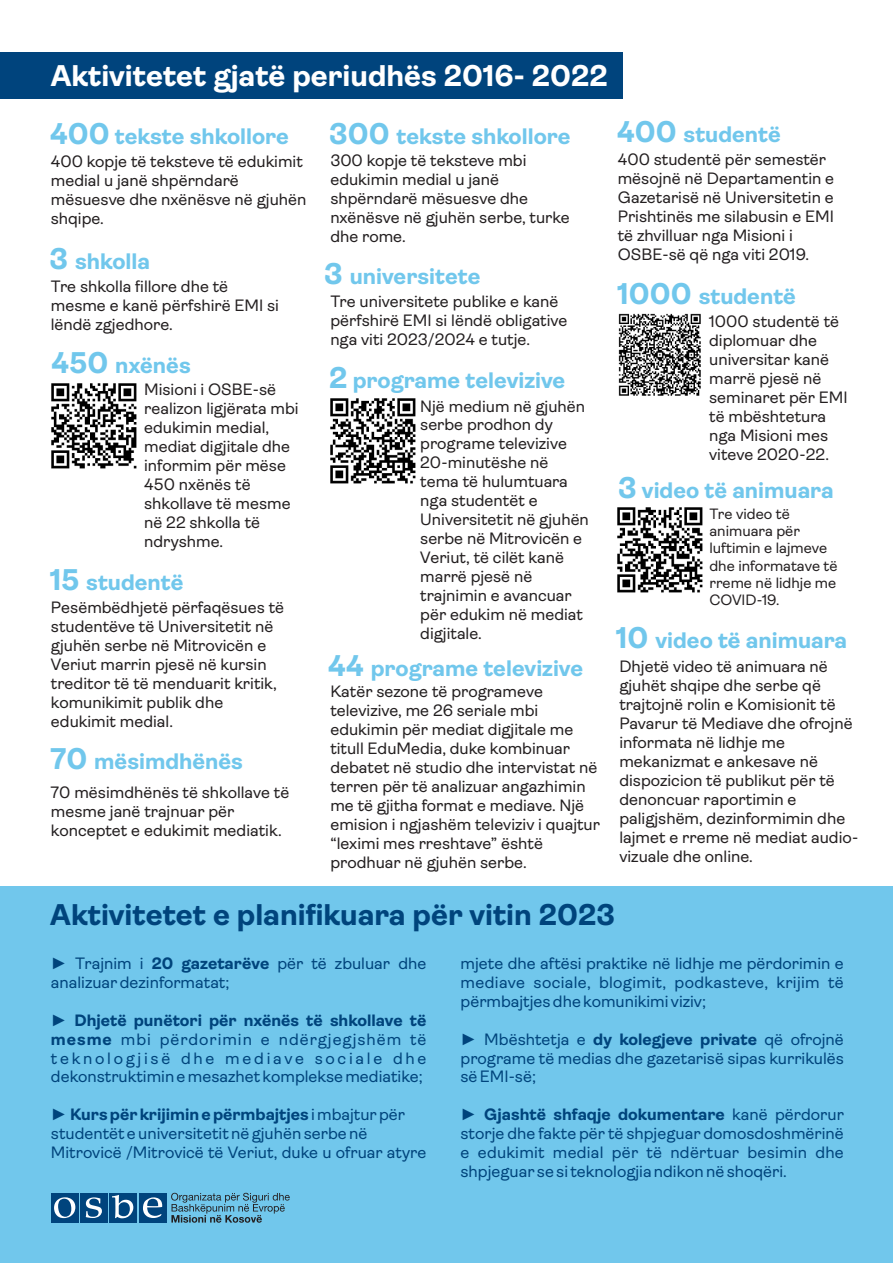
<style>
.page{position:relative;width:893px;height:1263px;background:#fff}
.page>*{position:absolute;margin:0;border:0;box-sizing:border-box;transform-origin:0 0}
.t1{font:700 30px "Ambit";color:#00447c}
.t2{font:700 30px "Ambit";color:#fff}
.t3{font:700 22.5px "Ambit";color:#71c7ec}
.t4{font:16.5px/19px "Ambit";color:#231f20}
.t5{font:16.5px/19px "Ambit";color:#00447c;text-align:justify}
.t6{font:15px/17.2px "Ambit";color:#231f20}
.s1{font-size:30px}
.s2{font-family:"Arial"}
.s3{font-weight:700}
</style>
<div class="page">
<div style="left:0;top:52px;width:623px;height:47px;background:#00447d"></div>
<img style="left:618px;top:313px;width:83px;height:83px">
<img style="left:51px;top:383px;width:85px;height:85px">
<img style="left:330px;top:399px;width:85px;height:85px">
<img style="left:618px;top:508px;width:85px;height:85px">
<div style="left:0;top:886px;width:893px;height:377px;background:#71c7ec"></div>
<div style="left:51px;top:1193px;width:27px;height:29px;background:#00447d"></div>
<div style="left:80px;top:1193px;width:28px;height:29px;background:#00447d"></div>
<div style="left:109px;top:1193px;width:28px;height:29px;background:#00447d"></div>
<div style="left:139px;top:1193px;width:27px;height:29px;background:#00447d"></div>
<svg style="left:143px;top:1197px;width:19px;height:21px"></svg>
<svg style="left:86px;top:1197px;width:16px;height:21px"></svg>
<svg style="left:54px;top:1197px;width:21px;height:21px"></svg>
<svg style="left:112px;top:1195px;width:21px;height:23px"></svg>
<svg style="left:171px;top:1193px;width:119px;height:30px"></svg>
<h1 class="t2" style="left:51px;top:63px;width:558px">Aktivitetet gjatë periudhës 2016- 2022</h1>
<h2 class="t3" style="left:50px;top:127px;width:240px"><span class="s1">400</span> tekste shkollore</h2>
<p class="t4" style="left:51px;top:153px;width:257px">400 kopje të teksteve të edukimit medial u janë shpërndarë mësuesve dhe nxënësve në gjuhën shqipe.</p>
<h2 class="t3" style="left:50px;top:253px;width:102px"><span class="s1">3</span> shkolla</h2>
<p class="t4" style="left:51px;top:278px;width:230px">Tre shkolla fillore dhe të mesme e kanë përfshirë EMI si lëndë zgjedhore.</p>
<h2 class="t3" style="left:52px;top:356px;width:141px"><span class="s1">450</span> nxënës</h2>
<p class="t4" style="left:144px;top:382px;width:156px">Misioni i OSBE-së realizon ligjërata mbi edukimin medial, mediat digjitale dhe informim për mëse<br>450 nxënës të shkollave të mesme në 22 shkolla të ndryshme.</p>
<h2 class="t3" style="left:50px;top:573px;width:135px"><span class="s1">15</span> studentë</h2>
<p class="t4" style="left:51px;top:599px;width:235px">Pesëmbëdhjetë përfaqësues të studentëve të Universitetit në gjuhën serbe në Mitrovicën e<br>Veriut marrin pjesë në kursin treditor të të menduarit kritik, komunikimit publik dhe edukimit medial.</p>
<h2 class="t3" style="left:617px;top:125px;width:165px"><span class="s1">400</span> studentë</h2>
<p class="t4" style="left:618px;top:151px;width:218px">400 studentë për semestër mësojnë në Departamentin e<br>Gazetarisë në Universitetin e<br>Prishtinës me silabusin e EMI të zhvilluar nga Misioni i<br>OSBE-së që nga viti 2019.</p>
<h2 class="t3" style="left:618px;top:287px;width:180px"><span class="s1">1000</span> studentë</h2>
<p class="t4" style="left:709px;top:313px;width:140px">1000 studentë të diplomuar dhe universitar kanë marrë pjesë në seminaret për EMI të mbështetura nga Misioni mes viteve 2020-22.</p>
<h2 class="t3" style="left:618px;top:481px;width:217px"><span class="s1">3</span> video të animuara</h2>
<p class="t6" style="left:709px;top:506px;width:130px">Tre video të animuara për luftimin e lajmeve dhe informatave të rreme në lidhje me<br>COVID-19.</p>
<h2 class="t3" style="left:616px;top:631px;width:232px"><span class="s1">10</span> video të animuara</h2>
<p class="t4" style="left:619px;top:658px;width:240px">Dhjetë video të animuara në gjuhët shqipe dhe serbe që trajtojnë rolin e Komisionit të<br>Pavarur të Mediave dhe ofrojnë informata në lidhje me mekanizmat e ankesave në dispozicion të publikut për të denoncuar raportimin e paligjshëm, dezinformimin dhe lajmet e rreme në mediat audio&shy;vizuale dhe online.</p>
<h2 class="t3" style="left:329px;top:127px;width:243px"><span class="s1">300</span> tekste shkollore</h2>
<p class="t4" style="left:330px;top:152px;width:241px">300 kopje të teksteve mbi edukimin medial u janë shpërndarë mësuesve dhe nxënësve në gjuhën serbe, turke dhe rome.</p>
<h2 class="t3" style="left:324px;top:267px;width:158px"><span class="s1">3</span> universitete</h2>
<p class="t4" style="left:330px;top:293px;width:239px">Tre universitete publike e kanë përfshirë EMI si lëndë obligative nga viti 2023/2024 e tutje.</p>
<h2 class="t3" style="left:329px;top:371px;width:238px"><span class="s1">2</span> programe televizive</h2>
<p class="t4" style="left:420px;top:398px;width:170px">Një medium në gjuhën serbe prodhon dy programe televizive<br>20-minutëshe në tema të hulumtuara nga studentët e<br>Universitetit në gjuhën serbe në Mitrovicën e<br>Veriut, të cilët kanë marrë pjesë në trajnimin e avancuar për edukim në mediat digjitale.</p>
<h2 class="t3" style="left:328px;top:659px;width:257px"><span class="s1">44</span> programe televizive</h2>
<p class="t4" style="left:330px;top:683px;width:271px">Katër sezone të programeve televizive, me 26 seriale mbi edukimin për mediat digjitale me titull EduMedia, duke kombinuar debatet në studio dhe intervistat në terren për të analizuar angazhimin me të gjitha format e mediave. Një emision i ngjashëm televiziv i quajtur “leximi mes rreshtave” është prodhuar në gjuhën serbe.</p>
<h1 class="t1" style="left:50px;top:903px;width:566px">Aktivitetet e planifikuara për vitin 2023</h1>
<p class="t5" style="left:51px;top:955px;width:377px"><span class="s2">►</span> Trajnim i <span class="s3">20 gazetarëve</span> për të zbuluar dhe analizuar dezinformatat;</p>
<p class="t5" style="left:51px;top:1012px;width:377px"><span class="s2">►</span> <span class="s3">Dhjetë punëtori për nxënës të shkollave të mesme</span> mbi përdorimin e ndërgjegjshëm të teknologjisë dhe mediave sociale dhe dekonstruktimin e mesazhet komplekse mediatike;</p>
<p class="t5" style="left:51px;top:1107px;width:377px;text-align:left"><span class="s2">►</span> <span class="s3">Kurs për krijimin e përmbajtjes</span> i mbajtur për studentët e universitetit në gjuhën serbe në<br>Mitrovicë /Mitrovicë të Veriut, duke u ofruar atyre</p>
<h2 class="t3" style="left:51px;top:752px;width:194px"><span class="s1">70</span> mësimdhënës</h2>
<p class="t4" style="left:51px;top:784px;width:240px">70 mësimdhënës të shkollave të mesme janë trajnuar për konceptet e edukimit mediatik.</p>
<p class="t5" style="left:461px;top:955px;width:385px">mjete dhe aftësi praktike në lidhje me përdorimin e mediave sociale, blogimit, podkasteve, krijim të përmbajtjes dhe komunikimi viziv;</p>
<p class="t5" style="left:461px;top:1031px;width:385px"><span class="s2">►</span> Mbështetja e <span class="s3">dy kolegjeve private</span> që ofrojnë programe të medias dhe gazetarisë sipas kurrikulës së EMI-së;</p>
<p class="t5" style="left:461px;top:1107px;width:385px"><span class="s2">►</span> <span class="s3">Gjashtë shfaqje dokumentare</span> kanë përdorur storje dhe fakte për të shpjeguar domosdoshmërinë e edukimit medial për të ndërtuar besimin dhe shpjeguar se si teknologjia ndikon në shoqëri.</p>
</div>
